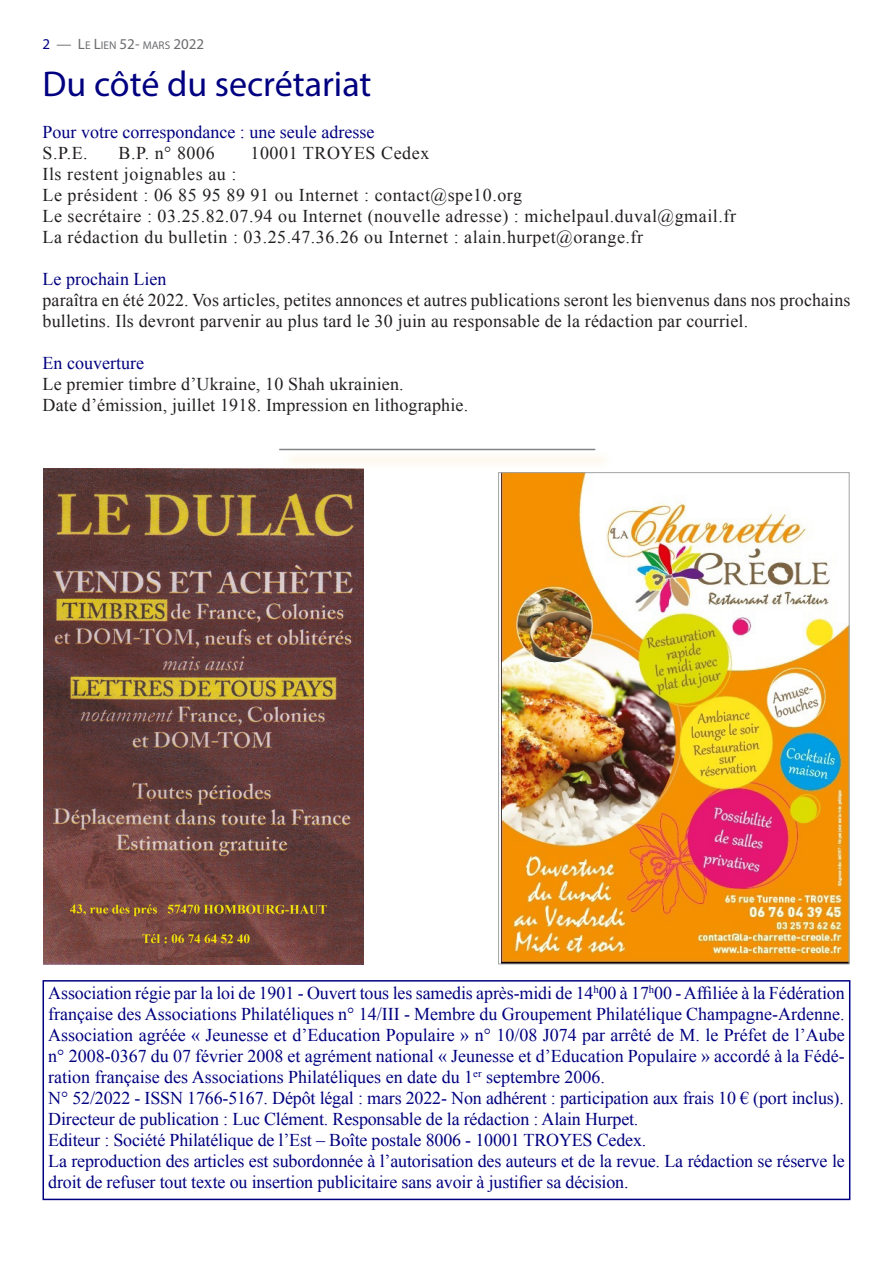
<style>
.page{position:relative;width:893px;height:1263px;background:#fff}
.page>*{position:absolute;margin:0;border:0;box-sizing:border-box;transform-origin:0 0}
.page_-_grand_titre{font:36px "Myriad Pro";color:#000080}
.rubrique_-_texte_ave{font:18px/21px "Times New Roman";letter-spacing:-.01em;color:#000080}
.rubrique_-_texte_ave-2{font:18px/21px "Times New Roman";letter-spacing:.01em;color:#231f20}
.rubrique_-_texte_ave-3{font:18px "Times New Roman";letter-spacing:.03em;color:#231f20}
.rubrique_-_entete_co{font:18px "Times New Roman";color:#000080}
.rubrique_-_entete_co-2{font:18px "Times New Roman";letter-spacing:.03em;color:#231f20}
.t1{font:15px "Myriad Pro";color:#6c6d70}
.s1{color:#000080}
.s2{font-size:11.25px}
</style>
<div class="page">
<div style="left:43px;top:980px;width:807px;height:220px;border:2px solid #000080"></div>
<div style="left:282px;top:451px;width:331px;height:18px;background:#fefbf6"></div>
<hr style="left:279px;top:449px;width:316px;height:1px;background:#828487">
<img style="left:44px;top:468px;width:319px;height:496px">
<img style="left:501px;top:474px;width:346px;height:488px">
<p class="t1" style="left:43px;top:35px;width:163px"><span class="s1">2</span> — L<span class="s2">E</span> L<span class="s2">IEN</span> 52- <span class="s2">MARS</span> 2022</p>
<p class="page_-_grand_titre" style="left:43px;top:62px;width:330px">Du côté du secrétariat</p>
<p class="rubrique_-_entete_co" style="left:43px;top:120px;width:333px">Pour votre correspondance : une seule adresse</p>
<p class="rubrique_-_entete_co-2" style="left:43px;top:141px;width:47px">S.P.E.</p>
<p class="rubrique_-_entete_co-2" style="left:119px;top:141px;width:98px">B.P. n° 8006</p>
<p class="rubrique_-_entete_co-2" style="left:251px;top:141px;width:180px">10001 TROYES Cedex</p>
<p class="rubrique_-_texte_ave-3" style="left:43px;top:162px;width:196px">Ils restent joignables au :</p>
<p class="rubrique_-_texte_ave-3" style="left:43px;top:183px;width:481px">Le président : 06 85 95 89 91 ou Internet : contact@spe10.org</p>
<p class="rubrique_-_texte_ave-3" style="left:43px;top:204px;width:695px">Le secrétaire : 03.25.82.07.94 ou Internet (nouvelle adresse) : michelpaul.duval@gmail.fr</p>
<p class="rubrique_-_texte_ave-3" style="left:43px;top:225px;width:602px">La rédaction du bulletin : 03.25.47.36.26 ou Internet : alain.hurpet@orange.fr</p>
<p class="rubrique_-_entete_co" style="left:43px;top:267px;width:125px">Le prochain Lien</p>
<p class="rubrique_-_texte_ave-2" style="left:43px;top:289px;width:809px">paraîtra en été 2022. Vos articles, petites annonces et autres publications seront les bienvenus dans nos prochains bulletins. Ils devront parvenir au plus tard le 30 juin au responsable de la rédaction par courriel.</p>
<p class="rubrique_-_texte_ave" style="left:43px;top:352px;width:103px">En couverture</p>
<p class="rubrique_-_texte_ave-2" style="left:43px;top:373px;width:363px">Le premier timbre d’Ukraine, 10 Shah ukrainien.</p>
<p class="rubrique_-_texte_ave-2" style="left:43px;top:394px;width:427px">Date d’émission, juillet 1918. Impression en lithographie.</p>
<p class="rubrique_-_texte_ave" style="left:48px;top:982px;width:798px">Association régie par la loi de 1901 - Ouvert tous les samedis après-midi de 14<sup>h</sup>00 à 17<sup>h</sup>00 - Affiliée à la Fédération française des Associations Philatéliques n° 14/III - Membre du Groupement Philatélique Champagne-Ardenne.</p>
<p class="rubrique_-_texte_ave" style="left:48px;top:1024px;width:798px;text-align:justify">Association agréée « Jeunesse et d’Education Populaire » n° 10/08 J074 par arrêté de M. le Préfet de l’Aube n° 2008-0367 du 07 février 2008 et agrément national « Jeunesse et d’Education Populaire » accordé à la Fédé&shy;ration française des Associations Philatéliques en date du 1<sup>er</sup> septembre 2006.</p>
<p class="rubrique_-_texte_ave" style="left:48px;top:1087px;width:797px">N° 52/2022 - ISSN 1766-5167. Dépôt légal : mars 2022- Non adhérent : participation aux frais 10 € (port inclus).</p>
<p class="rubrique_-_texte_ave" style="left:48px;top:1108px;width:592px">Directeur de publication : Luc Clément. Responsable de la rédaction : Alain Hurpet.</p>
<p class="rubrique_-_texte_ave" style="left:48px;top:1129px;width:600px">Editeur : Société Philatélique de l’Est – Boîte postale 8006 - 10001 TROYES Cedex.</p>
<p class="rubrique_-_texte_ave" style="left:48px;top:1150px;width:798px">La reproduction des articles est subordonnée à l’autorisation des auteurs et de la revue. La rédaction se réserve le droit de refuser tout texte ou insertion publicitaire sans avoir à justifier sa décision.</p>
</div>
